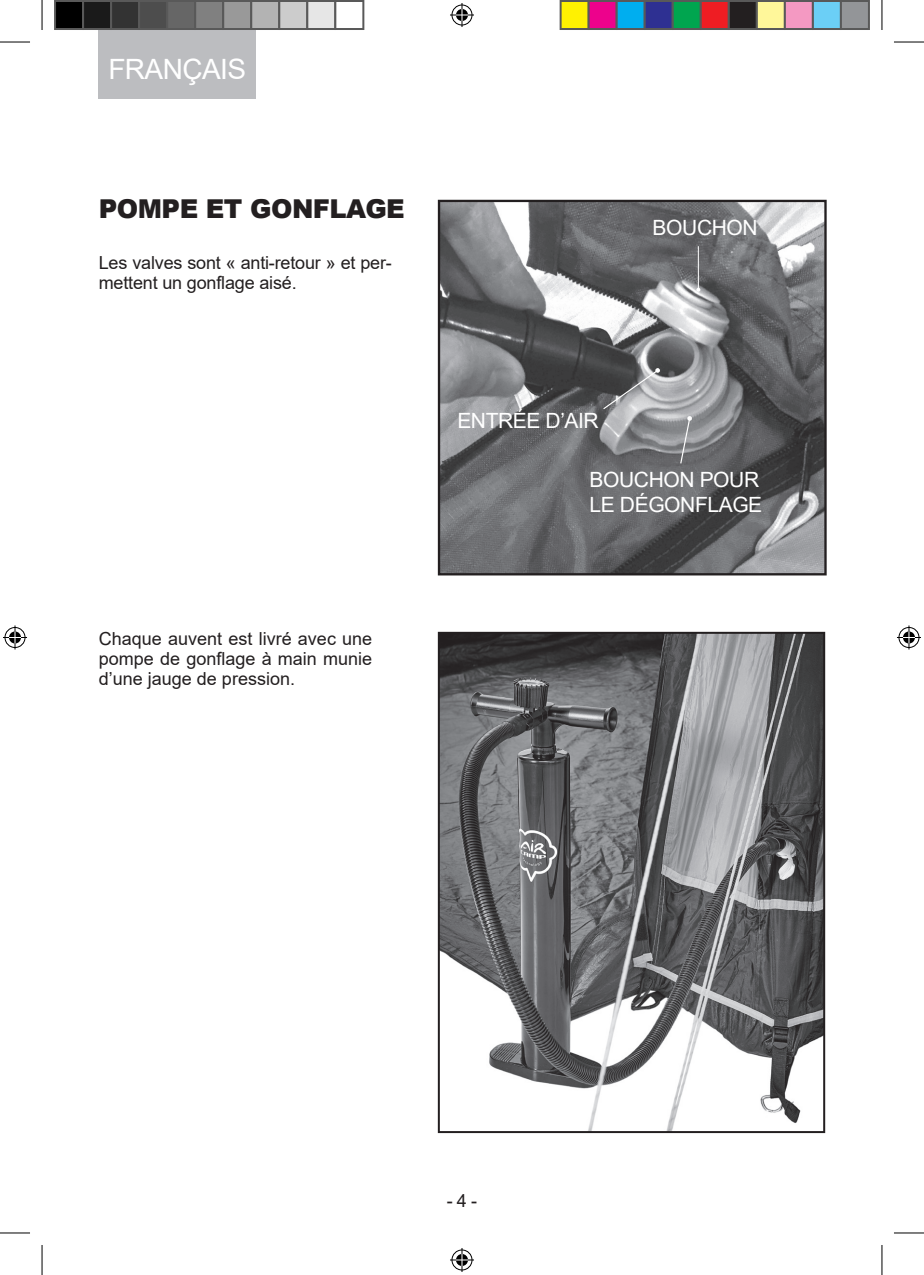
<style>
.page{position:relative;width:924px;height:1275px;background:#fff}
.page>*{position:absolute;margin:0;border:0;box-sizing:border-box;transform-origin:0 0}
.t1{font:28px "Arial";letter-spacing:-.02em;color:#fff}
.t2{font:900 26px "Arial";letter-spacing:-.02em;color:#231f20}
.t3{font:21px/25.2px "Arial";letter-spacing:-.02em;color:#fff}
.t4{font:18px/20px "Arial";color:#231f20}
</style>
<div class="page">
<div style="left:99px;top:14px;width:157px;height:85px;background:#bcbdc0"></div>
<img style="left:440px;top:203px;width:383px;height:369px">
<div style="left:437px;top:200px;width:389px;height:375px;border:2px solid #231f20"></div>
<svg style="left:601px;top:368px;width:58px;height:42px;background:#87888a"></svg>
<hr style="left:697px;top:246px;width:1px;height:44px;background:#fff">
<svg style="left:696px;top:288px;width:4px;height:4px"></svg>
<svg style="left:679px;top:416px;width:13px;height:49px"></svg>
<img style="left:440px;top:635px;width:381px;height:495px">
<div style="left:437px;top:632px;width:387px;height:501px;border:2px solid #231f20"></div>
<hr style="left:0;top:42px;width:30px;height:1px;background:#000">
<hr style="left:893px;top:42px;width:30px;height:1px;background:#000">
<hr style="left:0;top:1232px;width:30px;height:1px;background:#000">
<hr style="left:893px;top:1232px;width:30px;height:1px;background:#000">
<hr style="left:42px;top:0;width:1px;height:30px;background:#000">
<hr style="left:42px;top:1245px;width:1px;height:30px;background:#000">
<hr style="left:881px;top:0;width:1px;height:30px;background:#000">
<hr style="left:881px;top:1245px;width:1px;height:30px;background:#000">
<svg style="left:450px;top:3px;width:24px;height:24px"></svg>
<svg style="left:450px;top:1248px;width:24px;height:24px"></svg>
<svg style="left:3px;top:625px;width:24px;height:24px"></svg>
<svg style="left:897px;top:625px;width:23px;height:24px"></svg>
<div style="left:55px;top:1px;width:28px;height:28px;background:#000"></div>
<div style="left:54px;top:0;width:30px;height:30px;border:2px solid #595959"></div>
<div style="left:83px;top:1px;width:28px;height:28px;background:#1a1a1a"></div>
<div style="left:82px;top:0;width:30px;height:30px;border:2px solid #595959"></div>
<div style="left:111px;top:1px;width:28px;height:28px;background:#333"></div>
<div style="left:110px;top:0;width:30px;height:30px;border:2px solid #595959"></div>
<div style="left:139px;top:1px;width:28px;height:28px;background:#4d4d4d"></div>
<div style="left:138px;top:0;width:30px;height:30px;border:2px solid #595959"></div>
<div style="left:167px;top:1px;width:28px;height:28px;background:#666"></div>
<div style="left:166px;top:0;width:30px;height:30px;border:2px solid #595959"></div>
<div style="left:195px;top:1px;width:28px;height:28px;background:#808080"></div>
<div style="left:194px;top:0;width:30px;height:30px;border:2px solid #595959"></div>
<div style="left:223px;top:1px;width:28px;height:28px;background:#999"></div>
<div style="left:222px;top:0;width:30px;height:30px;border:2px solid #595959"></div>
<div style="left:251px;top:1px;width:28px;height:28px;background:#b3b3b3"></div>
<div style="left:250px;top:0;width:30px;height:30px;border:2px solid #595959"></div>
<div style="left:279px;top:1px;width:28px;height:28px;background:#ccc"></div>
<div style="left:278px;top:0;width:30px;height:30px;border:2px solid #595959"></div>
<div style="left:307px;top:1px;width:28px;height:28px;background:#e6e6e6"></div>
<div style="left:306px;top:0;width:30px;height:30px;border:2px solid #595959"></div>
<div style="left:334px;top:0;width:30px;height:30px;border:2px solid #595959"></div>
<div style="left:560px;top:1px;width:28px;height:28px;background:#fff101"></div>
<div style="left:559px;top:0;width:30px;height:30px;border:2px solid #595959"></div>
<div style="left:588px;top:1px;width:28px;height:28px;background:#ed028c"></div>
<div style="left:587px;top:0;width:30px;height:30px;border:2px solid #595959"></div>
<div style="left:616px;top:1px;width:28px;height:28px;background:#00aeef"></div>
<div style="left:615px;top:0;width:30px;height:30px;border:2px solid #595959"></div>
<div style="left:644px;top:1px;width:28px;height:28px;background:#2e3092"></div>
<div style="left:643px;top:0;width:30px;height:30px;border:2px solid #595959"></div>
<div style="left:672px;top:1px;width:28px;height:28px;background:#00a54f"></div>
<div style="left:671px;top:0;width:30px;height:30px;border:2px solid #595959"></div>
<div style="left:700px;top:1px;width:28px;height:28px;background:#ee1d23"></div>
<div style="left:699px;top:0;width:30px;height:30px;border:2px solid #595959"></div>
<div style="left:728px;top:1px;width:28px;height:28px;background:#231f20"></div>
<div style="left:727px;top:0;width:30px;height:30px;border:2px solid #595959"></div>
<div style="left:756px;top:1px;width:28px;height:28px;background:#fff79a"></div>
<div style="left:755px;top:0;width:30px;height:30px;border:2px solid #595959"></div>
<div style="left:784px;top:1px;width:28px;height:28px;background:#f499c2"></div>
<div style="left:783px;top:0;width:30px;height:30px;border:2px solid #595959"></div>
<div style="left:812px;top:1px;width:28px;height:28px;background:#6bcff6"></div>
<div style="left:811px;top:0;width:30px;height:30px;border:2px solid #595959"></div>
<div style="left:840px;top:1px;width:28px;height:28px;background:#939598"></div>
<div style="left:839px;top:0;width:30px;height:30px;border:2px solid #595959"></div>
<h1 class="t1" style="left:108px;top:50px;width:139px">FRANÇAIS</h1>
<h2 class="t2" style="left:99px;top:190px;width:307px">POMPE ET GONFLAGE</h2>
<p class="t4" style="left:99px;top:252px;width:294px">Les valves sont « anti-retour » et per&shy;mettent un gonflage aisé.</p>
<p class="t4" style="left:99px;top:628px;width:275px;text-align:justify">Chaque auvent est livré avec une pompe de gonflage à main munie d’une jauge de pression.</p>
<p class="t3" style="left:652px;top:215px;width:106px">BOUCHON</p>
<p class="t3" style="left:457px;top:408px;width:143px">ENTRÉE D’AIR</p>
<p class="t3" style="left:589px;top:467px;width:174px">BOUCHON POUR<br>LE DÉGONFLAGE</p>
<p class="t4" style="left:446px;top:1191px;width:32px">-4 -</p>
</div>
